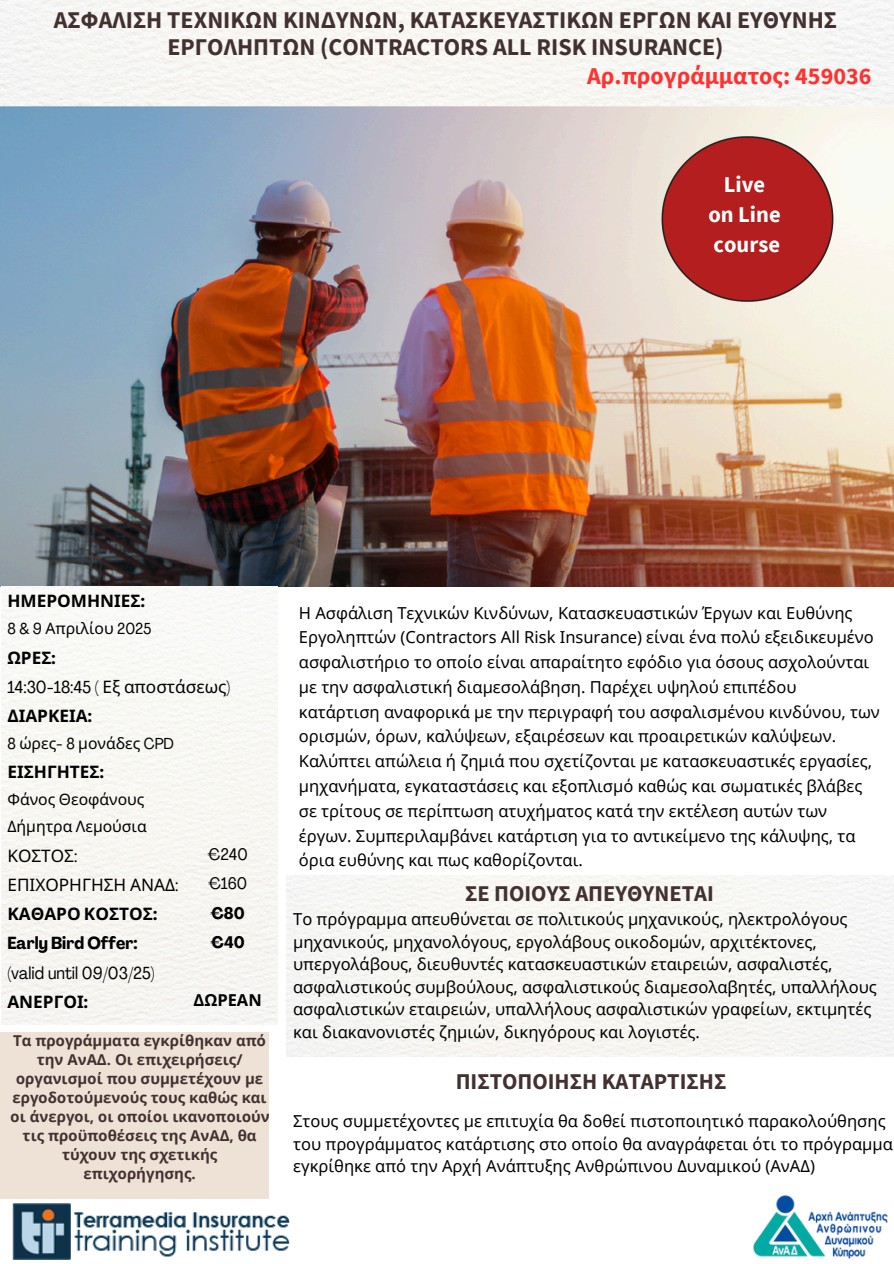
<style>
.page{position:relative;width:894px;height:1264px;background:#fff}
.page>*{position:absolute;margin:0;border:0;box-sizing:border-box;transform-origin:0 0}
.t1{font:700 24px/27px "Source Sans Pro";color:#433132;text-align:center}
.t2{font:700 24px "Source Sans Pro";color:#ff3131}
.t3{font:700 22.5px "Source Sans Pro";color:#433132}
.t4{font:700 22.5px/30.3px "Source Sans Pro";color:#fff;text-align:center}
.t5{font:condensed 17.25px/29.2px "Agrandir";color:#000}
.t6{font:700 17.25px "Noto Sans";color:#000}
.t7{font:16.5px/24.8px "Noto Sans";color:#000}
.t8{font:condensed 16.5px/29.2px "Agrandir";color:#000}
.t9{font:700 16.5px "Noto Sans";color:#000}
.t10{font:15.75px/27px "Noto Sans";color:#000}
.t11{font:700 15px/19.2px "Noto Sans";color:#433132;text-align:center}
.s1{font-family:"Agrandir";font-stretch:condensed}
.s2{font-family:"Noto Sans";font-weight:700;font-stretch:normal}
.s3{font-weight:700}
.s4{font-family:"Noto Sans";font-stretch:normal}
</style>
<div class="page">
<img style="left:0;top:0;width:892px;height:586px">
<div style="left:0;top:1032px;width:268px;height:165px;background:#ede2d5"></div>
<img style="left:753px;top:1195px;width:135px;height:64px">
<img style="left:12px;top:1203px;width:278px;height:56px">
<img style="left:654px;top:129px;width:185px;height:181px">
<h1 class="t1" style="left:54px;top:6px;width:784px">ΑΣΦΑΛΙΣΗ ΤΕΧΝΙΚΩΝ ΚΙΝΔΥΝΩΝ, ΚΑΤΑΣΚΕΥΑΣΤΙΚΩΝ ΕΡΓΩΝ ΚΑΙ ΕΥΘΥΝΗΣ<br>ΕΡΓΟΛΗΠΤΩΝ (CONTRACTORS ALL RISK INSURANCE)</h1>
<p class="t2" style="left:587px;top:60px;width:286px">Αρ.προγράμματος: 459036</p>
<h3 class="t4" style="left:708px;top:168px;width:74px">Live on Line course</h3>
<h4 class="t6" style="left:7px;top:589px;width:139px">ΗΜΕΡΟΜΗΝΙΕΣ<span class="s1">:</span></h4>
<h4 class="t10" style="left:7px;top:614px;width:145px"><span class="s1">8 &amp; 9</span> Απριλίου <span class="s1">2025</span></h4>
<h4 class="t5" style="left:7px;top:644px;width:224px"><span class="s2">ΩΡΕΣ</span><span class="s3">:<br></span>14:30-18:45 ( <span class="s4">Εξ αποστάσεως</span>)<br><span class="s2">ΔΙΑΡΚΕΙΑ</span><span class="s3">:</span></h4>
<h4 class="t10" style="left:7px;top:729px;width:168px"><span class="s1">8</span> ώρες<span class="s1">- 8</span> μονάδες <span class="s1">CPD</span></h4>
<h4 class="t6" style="left:7px;top:760px;width:98px">ΕΙΣΗΓΗΤΕΣ<span class="s1">:</span></h4>
<h4 class="t10" style="left:7px;top:785px;width:141px">Φάνος Θεοφάνους<br>Δήμητρα Λεμούσια</h4>
<h4 class="t5" style="left:7px;top:842px;width:172px"><span class="s4">ΚΟΣΤΟΣ</span>:<br><span class="s4">ΕΠΙΧΟΡΗΓΗΣΗ ΑΝΑΔ</span>:<br><span class="s2">ΚΑΘΑΡΟ ΚΟΣΤΟΣ</span><span class="s3">:<br>Early Bird Offer: </span>(valid until 09/03/25)<br><span class="s2">ΑΝΕΡΓΟΙ</span><span class="s3">:</span></h4>
<p class="t8" style="left:207px;top:841px;width:42px">€240 €160 <span class="s3">€80 €40</span></p>
<h4 class="t9" style="left:193px;top:988px;width:70px">ΔΩΡΕΑΝ</h4>
<p class="t11" style="left:11px;top:1030px;width:261px">Τα προγράμματα εγκρίθηκαν από την ΑνΑΔ. Οι επιχειρήσεις/ οργανισμοί που συμμετέχουν με εργοδοτούμενούς τους καθώς και οι άνεργοι, οι οποίοι ικανοποιούν τις προϋποθέσεις της ΑνΑΔ, θα</p>
<h4 class="t11" style="left:62px;top:1144px;width:157px">τύχουν της σχετικής επιχορήγησης.</h4>
<h4 class="t7" style="left:299px;top:600px;width:582px">Η Ασφάλιση Τεχνικών Κινδύνων, Κατασκευαστικών Έργων και Ευθύνης Εργοληπτών (Contractors All Risk Insurance) είναι ένα πολύ εξειδικευμένο ασφαλιστήριο το οποίο είναι απαραίτητο εφόδιο για όσους ασχολούνται με την ασφαλιστική διαμεσολάβηση. Παρέχει υψηλού επιπέδου κατάρτιση αναφορικά με την περιγραφή του ασφαλισμένου κινδύνου, των ορισμών, όρων, καλύψεων, εξαιρέσεων και προαιρετικών καλύψεων.<br>Καλύπτει απώλεια ή ζημιά που σχετίζονται με κατασκευαστικές εργασίες, μηχανήματα, εγκαταστάσεις και εξοπλισμό καθώς και σωματικές βλάβες σε τρίτους σε περίπτωση ατυχήματος κατά την εκτέλεση αυτών των έργων. Συμπεριλαμβάνει κατάρτιση για το αντικείμενο της κάλυψης, τα όρια ευθύνης και πως καθορίζονται.</h4>
<p class="t3" style="left:465px;top:879px;width:250px">ΣΕ ΠΟΙΟΥΣ ΑΠΕΥΘΥΝΕΤΑΙ</p>
<p class="t7" style="left:293px;top:907px;width:585px;line-height:22.5px">Το πρόγραμμα απευθύνεται σε πολιτικούς μηχανικούς, ηλεκτρολόγους μηχανικούς, μηχανολόγους, εργολάβους οικοδομών, αρχιτέκτονες, υπεργολάβους, διευθυντές κατασκευαστικών εταιρειών, ασφαλιστές, ασφαλιστικούς συμβούλους, ασφαλιστικούς διαμεσολαβητές, υπαλλήλους ασφαλιστικών εταιρειών, υπαλλήλους ασφαλιστικών γραφείων, εκτιμητές και διακανονιστές ζημιών, δικηγόρους και λογιστές.</p>
<p class="t3" style="left:455px;top:1067px;width:272px">ΠΙΣΤΟΠΟΙΗΣΗ ΚΑΤΑΡΤΙΣΗΣ</p>
<h1 class="t7" style="left:293px;top:1109px;width:601px;line-height:22.5px">Στους συμμετέχοντες με επιτυχία θα δοθεί πιστοποιητικό παρακολούθησης του προγράμματος κατάρτισης στο οποίο θα αναγράφεται ότι το πρόγραμμα εγκρίθηκε από την Αρχή Ανάπτυξης Ανθρώπινου Δυναμικού (ΑνΑΔ)</h1>
</div>
